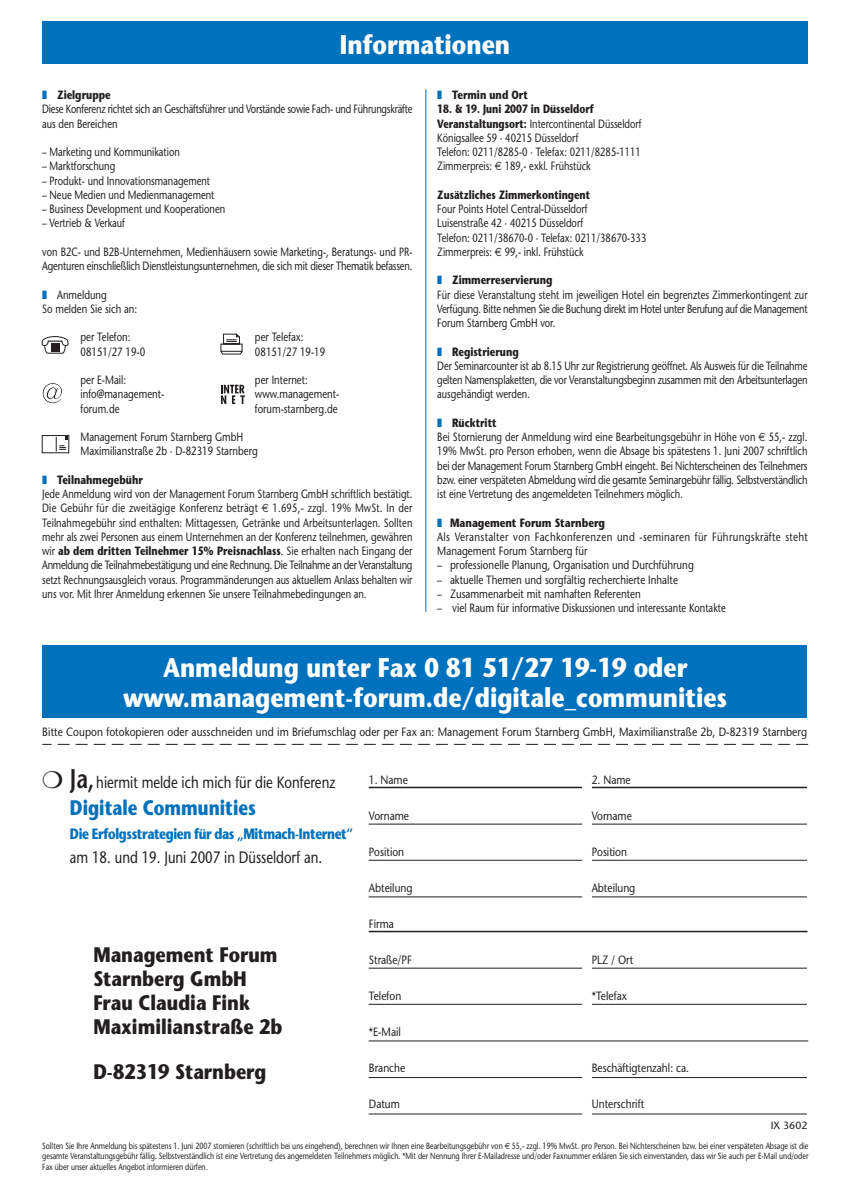
<style>
.page{position:relative;width:851px;height:1191px;background:#fff}
.page>*{position:absolute;margin:0;border:0;box-sizing:border-box;transform-origin:0 0}
.t1{font:700 27px/30px "Stone Sans";color:#fff;text-align:center;scale:.85 1}
.t2{font:700 21px/24px "Stone Sans";color:#231f20;scale:.85 1}
.t3{font:700 21px "Stone Sans";color:#0071bc;scale:.8 1}
.t4{font:16.5px "Stone Sans";color:#231f20;scale:.8 1}
.t5{font:700 15px "Stone Sans";letter-spacing:-.03em;color:#0071bc;scale:.8 1}
.t6{font:12px/14.2px "Stone Sans";color:#231f20;scale:.78 1}
.t7{font:12px "Stone Sans";color:#231f20;scale:.85 1}
.t8{font:12px/14.2px "Stone Sans";color:#231f20;scale:.8 1}
.t9{font:12px "Stone Sans";color:#231f20;scale:.82 1}
.t10{font:12px/14.2px "Stone Sans";letter-spacing:.03em;color:#231f20;scale:.82 1}
.t11{font:12px/14.2px "Stone Sans";letter-spacing:-.025em;color:#231f20;scale:.78 1}
.t12{font:700 12px "Stone Sans";color:#231f20;scale:.78 1}
.t13{font:700 12px "Stone Sans";color:#231f20;scale:.8 1}
.t14{font:10.5px "Stone Sans";color:#231f20}
.t15{font:9px/10.5px "Stone Sans";color:#231f20;text-align:justify;scale:.78 1}
.s1{color:#0071bc}
.s2{font-weight:700}
.s3{font-family:"Euro Sans"}
.s4{font-weight:600;font-size:27px}
</style>
<div class="page">
<div style="left:42px;top:21px;width:766px;height:43px;background:#0071bc"></div>
<svg style="left:42px;top:744px;width:766px;height:1px"></svg>
<hr style="left:425px;top:89px;width:1px;height:523px;background:#0071bc">
<svg style="left:42px;top:336px;width:27px;height:18px"></svg>
<svg style="left:220px;top:333px;width:23px;height:22px"></svg>
<svg style="left:42px;top:382px;width:21px;height:22px"></svg>
<svg style="left:221px;top:385px;width:24px;height:19px"></svg>
<svg style="left:42px;top:435px;width:27px;height:18px"></svg>
<hr style="left:368px;top:823px;width:214px;height:1px;background:#231f20">
<hr style="left:368px;top:786px;width:214px;height:2px;background:#231f20">
<hr style="left:368px;top:896px;width:214px;height:1px;background:#231f20">
<hr style="left:368px;top:860px;width:214px;height:1px;background:#231f20">
<hr style="left:368px;top:967px;width:214px;height:1px;background:#231f20">
<hr style="left:368px;top:930px;width:439px;height:2px;background:#231f20">
<hr style="left:368px;top:1040px;width:440px;height:1px;background:#231f20">
<hr style="left:368px;top:1004px;width:214px;height:1px;background:#231f20">
<hr style="left:592px;top:823px;width:214px;height:1px;background:#231f20">
<hr style="left:592px;top:786px;width:214px;height:2px;background:#231f20">
<hr style="left:592px;top:896px;width:214px;height:1px;background:#231f20">
<hr style="left:592px;top:860px;width:214px;height:1px;background:#231f20">
<hr style="left:592px;top:967px;width:214px;height:1px;background:#231f20">
<hr style="left:592px;top:1004px;width:214px;height:1px;background:#231f20">
<hr style="left:368px;top:1077px;width:214px;height:1px;background:#231f20">
<hr style="left:592px;top:1077px;width:214px;height:1px;background:#231f20">
<hr style="left:368px;top:1113px;width:214px;height:1px;background:#231f20">
<hr style="left:592px;top:1113px;width:214px;height:1px;background:#231f20">
<div style="left:42px;top:645px;width:765px;height:73px;background:#0071bc"></div>
<h1 class="t1" style="left:340px;top:32px;width:202px">Informationen</h1>
<p class="t11" style="left:42px;top:89px;width:476px"><span class="s1">❚</span> <span class="s2">Zielgruppe<br></span>Diese Konferenz richtet sich an Geschäftsführer und Vorstände sowie Fach- und Führungskräfte aus den Bereichen</p>
<p class="t6" style="left:42px;top:146px;width:178px">– Marketing und Kommunikation</p>
<p class="t6" style="left:42px;top:160px;width:95px">– Marktforschung</p>
<p class="t6" style="left:42px;top:174px;width:217px">– Produkt- und Innovationsmanagement</p>
<p class="t6" style="left:42px;top:189px;width:222px">– Neue Medien und Medienmanagement</p>
<p class="t6" style="left:42px;top:203px;width:236px">– Business Development und Kooperationen</p>
<p class="t6" style="left:42px;top:217px;width:108px">– Vertrieb &amp; Verkauf</p>
<p class="t6" style="left:42px;top:246px;width:476px">von B2C- und B2B-Unternehmen, Medienhäusern sowie Marketing-, Beratungs- und PR-<br>Agenturen einschließlich Dienstleistungsunternehmen, die sich mit dieser Thematik befassen.</p>
<p class="t8" style="left:42px;top:288px;width:120px"><span class="s1">❚</span> Anmeldung<br>So melden Sie sich an:</p>
<p class="t8" style="left:80px;top:331px;width:64px">per Telefon:</p>
<p class="t8" style="left:255px;top:331px;width:62px">per Telefax:</p>
<p class="t8" style="left:80px;top:345px;width:82px">08151/27 19-0</p>
<p class="t8" style="left:255px;top:345px;width:89px">08151/27 19-19</p>
<p class="t8" style="left:80px;top:374px;width:59px">per E-Mail:</p>
<p class="t8" style="left:255px;top:374px;width:68px">per Internet:</p>
<p class="t8" style="left:80px;top:388px;width:106px">info@management-</p>
<p class="t8" style="left:255px;top:388px;width:107px">www.management-</p>
<p class="t8" style="left:80px;top:402px;width:50px">forum.de</p>
<p class="t8" style="left:255px;top:402px;width:105px">forum-starnberg.de</p>
<p class="t8" style="left:80px;top:431px;width:223px">Management Forum Starnberg GmbH<br>Maximilianstraße 2b · D-82319 Starnberg</p>
<p class="t6" style="left:42px;top:474px;width:476px"><span class="s1">❚</span> <span class="s2">Teilnahmegebühr<br></span>Jede Anmeldung wird von der Management Forum Starnberg GmbH schriftlich bestätigt.<br>Die Gebühr für die zweitägige Konferenz beträgt <span class="s3">€</span> 1.695,- zzgl. 19% MwSt. In der Teilnahmegebühr sind enthalten: Mittagessen, Getränke und Arbeitsunterlagen. Sollten mehr als zwei Personen aus einem Unternehmen an der Konferenz teilnehmen, gewähren wir <span class="s2">ab dem dritten Teilnehmer 15% Preisnachlass</span>. Sie erhalten nach Eingang der Anmeldung die Teilnahmebestätigung und eine Rechnung. Die Teilnahme an der Veranstaltung setzt Rechnungsausgleich voraus. Programmänderungen aus aktuellem Anlass behalten wir uns vor. Mit Ihrer Anmeldung erkennen Sie unsere Teilnahmebedingungen an.</p>
<p class="t13" style="left:437px;top:90px;width:115px"><span class="s1">❚</span> Termin und Ort</p>
<p class="t6" style="left:437px;top:103px;width:263px"><span class="s2">18. &amp; 19. Juni 2007 in Düsseldorf Veranstaltungsort:</span> Intercontinental Düsseldorf Königsallee 59 · 40215 Düsseldorf<br>Telefon: 0211/8285-0 · Telefax: 0211/8285-1111<br>Zimmerpreis: <span class="s3">€</span> 189,- exkl. Frühstück</p>
<p class="t12" style="left:437px;top:190px;width:197px">Zusätzliches Zimmerkontingent</p>
<p class="t6" style="left:437px;top:203px;width:269px">Four Points Hotel Central-Düsseldorf<br>Luisenstraße 42 · 40215 Düsseldorf<br>Telefon: 0211/38670-0 · Telefax: 0211/38670-333<br>Zimmerpreis: <span class="s3">€</span> 99,- inkl. Frühstück</p>
<p class="t6" style="left:437px;top:274px;width:476px"><span class="s1">❚</span> <span class="s2">Zimmerreservierung<br></span>Für diese Veranstaltung steht im jeweiligen Hotel ein begrenztes Zimmerkontingent zur Verfügung. Bitte nehmen Sie die Buchung direkt im Hotel unter Berufung auf die Management Forum Starnberg GmbH vor.</p>
<p class="t6" style="left:437px;top:345px;width:476px"><span class="s1">❚</span> <span class="s2">Registrierung<br></span>Der Seminarcounter ist ab 8.15 Uhr zur Registrierung geöffnet. Als Ausweis für die Teilnahme gelten Namensplaketten, die vor Veranstaltungsbeginn zusammen mit den Arbeitsunterlagen ausgehändigt werden.</p>
<p class="t6" style="left:437px;top:417px;width:476px"><span class="s1">❚</span> <span class="s2">Rücktritt<br></span>Bei Stornierung der Anmeldung wird eine Bearbeitungsgebühr in Höhe von <span class="s3">€</span> 55,- zzgl.<br>19% MwSt. pro Person erhoben, wenn die Absage bis spätestens 1. Juni 2007 schriftlich bei der Management Forum Starnberg GmbH eingeht. Bei Nichterscheinen des Teilnehmers bzw. einer verspäteten Abmeldung wird die gesamte Seminargebühr fällig. Selbstverständlich ist eine Vertretung des angemeldeten Teilnehmers möglich.</p>
<p class="t10" style="left:437px;top:516px;width:453px"><span class="s1">❚</span> <span class="s2">Management Forum Starnberg<br></span>Als Veranstalter von Fachkonferenzen und -seminaren für Führungskräfte steht<br>Management Forum Starnberg für</p>
<p class="t9" style="left:437px;top:560px;width:314px">– professionelle Planung, Organisation und Durchführung</p>
<p class="t9" style="left:437px;top:575px;width:295px">– aktuelle Themen und sorgfältig recherchierte Inhalte</p>
<p class="t9" style="left:437px;top:589px;width:250px">– Zusammenarbeit mit namhaften Referenten</p>
<p class="t9" style="left:437px;top:603px;width:353px">– viel Raum für informative Diskussionen und interessante Kontakte</p>
<h1 class="t1" style="left:123px;top:655px;width:712px">Anmeldung unter Fax 0 81 51/27 19-19 oder www.management-forum.de/digitale_communities</h1>
<p class="t7" style="left:42px;top:727px;width:901px">Bitte Coupon fotokopieren oder ausschneiden und im Briefumschlag oder per Fax an: Management Forum Starnberg GmbH, Maximilianstraße 2b, D-82319 Starnberg</p>
<p class="t7" style="left:369px;top:775px;width:47px">1. Name</p>
<p class="t7" style="left:369px;top:811px;width:49px">Vorname</p>
<p class="t7" style="left:369px;top:847px;width:43px">Position</p>
<p class="t7" style="left:369px;top:883px;width:53px">Abteilung</p>
<p class="t7" style="left:369px;top:919px;width:31px">Firma</p>
<p class="t7" style="left:369px;top:955px;width:52px">Straße/PF</p>
<p class="t7" style="left:369px;top:991px;width:40px">Telefon</p>
<p class="t7" style="left:369px;top:1027px;width:39px">*E-Mail</p>
<p class="t7" style="left:369px;top:1063px;width:44px">Branche</p>
<p class="t7" style="left:369px;top:1099px;width:38px">Datum</p>
<h3 class="t4" style="left:42px;top:776px;width:368px">❍ <span class="s4">Ja,</span>hiermit melde ich mich für die Konferenz</h3>
<h2 class="t3" style="left:70px;top:800px;width:234px">Digitale Communities</h2>
<p class="t5" style="left:70px;top:828px;width:355px">Die Erfolgsstrategien für das „Mitmach-Internet“</p>
<h3 class="t4" style="left:70px;top:851px;width:317px">am 18. und 19. Juni 2007 in Düsseldorf an.</h3>
<p class="t7" style="left:591px;top:775px;width:47px">2. Name</p>
<p class="t7" style="left:591px;top:811px;width:49px">Vorname</p>
<p class="t7" style="left:591px;top:847px;width:43px">Position</p>
<p class="t7" style="left:591px;top:883px;width:53px">Abteilung</p>
<h2 class="t2" style="left:93px;top:945px;width:224px">Management Forum<br>Starnberg GmbH<br>Frau Claudia Fink<br>Maximilianstraße 2b</h2>
<h2 class="t2" style="left:93px;top:1062px;width:205px">D-82319 Starnberg</h2>
<p class="t7" style="left:591px;top:955px;width:50px">PLZ / Ort</p>
<p class="t7" style="left:591px;top:991px;width:43px">*Telefax</p>
<p class="t7" style="left:591px;top:1063px;width:116px">Beschäftigtenzahl: ca.</p>
<p class="t7" style="left:591px;top:1099px;width:63px">Unterschrift</p>
<p class="t14" style="left:770px;top:1121px;width:38px">IX 3602</p>
<p class="t15" style="left:42px;top:1141px;width:983px">Sollten Sie Ihre Anmeldung bis spätestens 1. Juni 2007 stornieren (schriftlich bei uns eingehend), berechnen wir Ihnen eine Bearbeitungsgebühr von <span class="s3">€</span> 55,- zzgl. 19% MwSt. pro Person. Bei Nichterscheinen bzw. bei einer verspäteten Absage ist die gesamte Veranstaltungsgebühr fällig. Selbstverständlich ist eine Vertretung des angemeldeten Teilnehmers möglich. *Mit der Nennung Ihrer E-Mailadresse und/oder Faxnummer erklären Sie sich einverstanden, dass wir Sie auch per E-Mail und/oder Fax über unser aktuelles Angebot informieren dürfen.</p>
</div>
